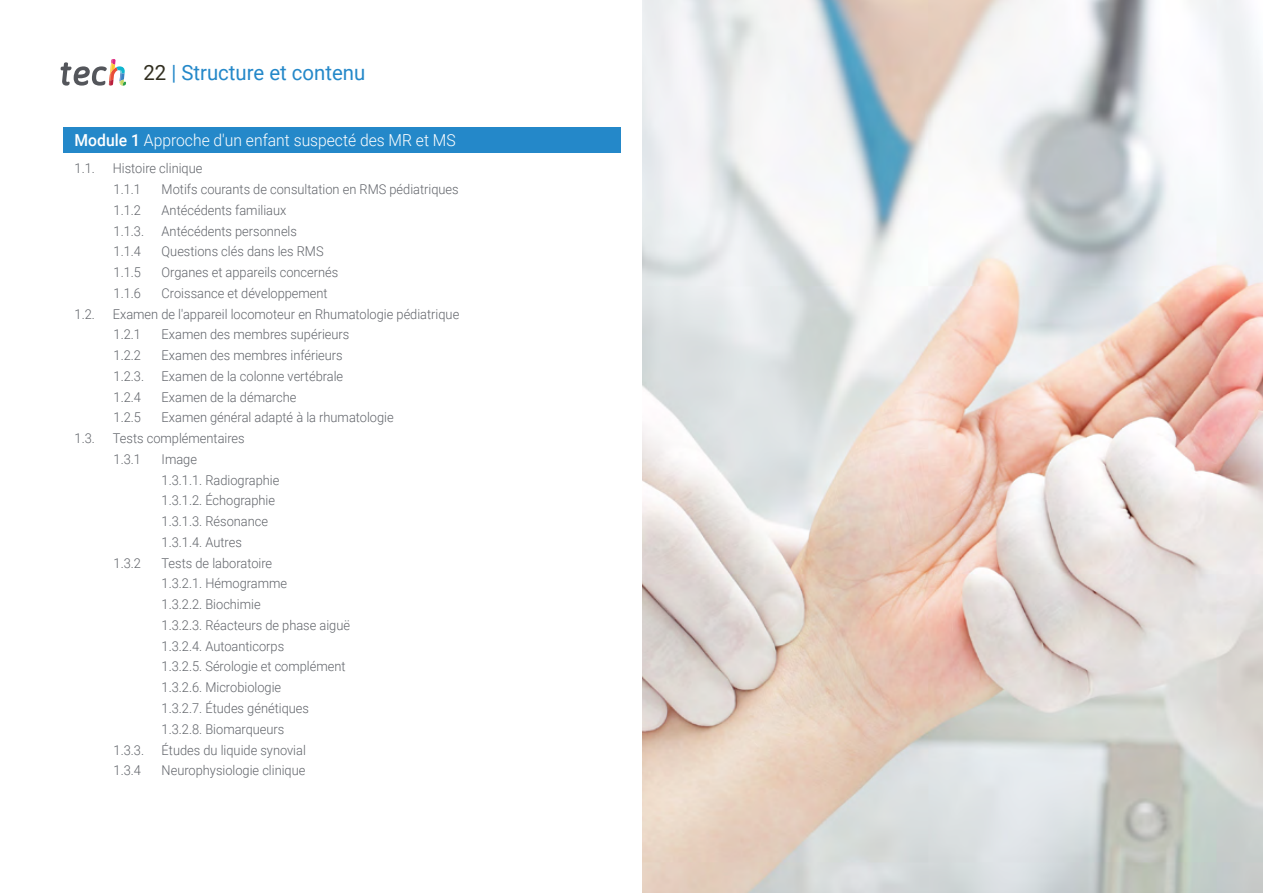
<style>
.page{position:relative;width:1263px;height:893px;background:#fff}
.page>*{position:absolute;margin:0;border:0;box-sizing:border-box;transform-origin:0 0}
.t1{font:21px "Roboto";color:#2488c9}
.t2{font:300 16.5px "Roboto";color:#fff;scale:.95 1}
.t3{font:300 13.5px/20.7px "Roboto";color:#61646a;scale:.95 1}
.s1{color:#312e20}
.s2{font-weight:500}
</style>
<div class="page">
<div style="left:64px;top:128px;width:557px;height:25px;background:#2488c9"></div>
<img style="left:642px;top:0;width:621px;height:893px">
<svg style="left:61px;top:59px;width:65px;height:27px"></svg>
<h1 class="t1" style="left:144px;top:57px;width:223px"><span class="s1">22</span> | Structure et contenu</h1>
<p class="t2" style="left:75px;top:129px;width:403px"><span class="s2">Module 1</span> Approche d'un enfant suspecté des MR et MS</p>
<p class="t3" style="left:75px;top:158px;width:23px">1.1.</p>
<p class="t3" style="left:113px;top:158px;width:96px">Histoire clinique<br>1.1.1</p>
<p class="t3" style="left:162px;top:179px;width:314px">Motifs courants de consultation en RMS pédiatriques</p>
<p class="t3" style="left:114px;top:199px;width:30px">1.1.2</p>
<p class="t3" style="left:162px;top:199px;width:133px">Antécédents familiaux</p>
<p class="t3" style="left:114px;top:220px;width:34px">1.1.3.</p>
<p class="t3" style="left:162px;top:220px;width:144px">Antécédents personnels</p>
<p class="t3" style="left:114px;top:241px;width:30px">1.1.4</p>
<p class="t3" style="left:162px;top:241px;width:172px">Questions clés dans les RMS</p>
<p class="t3" style="left:114px;top:262px;width:30px">1.1.5</p>
<p class="t3" style="left:162px;top:262px;width:187px">Organes et appareils concernés</p>
<p class="t3" style="left:114px;top:282px;width:30px">1.1.6</p>
<p class="t3" style="left:162px;top:282px;width:176px">Croissance et développement</p>
<p class="t3" style="left:75px;top:303px;width:23px">1.2.</p>
<p class="t3" style="left:113px;top:303px;width:366px">Examen de l'appareil locomoteur en Rhumatologie pédiatrique<br>1.2.1</p>
<p class="t3" style="left:162px;top:324px;width:199px">Examen des membres supérieurs</p>
<p class="t3" style="left:114px;top:345px;width:30px">1.2.2</p>
<p class="t3" style="left:162px;top:345px;width:192px">Examen des membres inférieurs</p>
<p class="t3" style="left:114px;top:365px;width:34px">1.2.3.</p>
<p class="t3" style="left:162px;top:365px;width:193px">Examen de la colonne vertébrale</p>
<p class="t3" style="left:114px;top:386px;width:30px">1.2.4</p>
<p class="t3" style="left:162px;top:386px;width:143px">Examen de la démarche</p>
<p class="t3" style="left:114px;top:407px;width:30px">1.2.5</p>
<p class="t3" style="left:162px;top:407px;width:246px">Examen général adapté à la rhumatologie</p>
<p class="t3" style="left:75px;top:428px;width:23px">1.3.</p>
<p class="t3" style="left:113px;top:428px;width:140px">Tests complémentaires<br>1.3.1</p>
<p class="t3" style="left:162px;top:448px;width:125px">Image<br>1.3.1.1. Radiographie<br>1.3.1.2. Échographie<br>1.3.1.3. Résonance<br>1.3.1.4. Autres</p>
<p class="t3" style="left:114px;top:552px;width:30px">1.3.2</p>
<p class="t3" style="left:162px;top:552px;width:200px">Tests de laboratoire<br>1.3.2.1. Hémogramme<br>1.3.2.2. Biochimie<br>1.3.2.3. Réacteurs de phase aiguë<br>1.3.2.4. Autoanticorps<br>1.3.2.5. Sérologie et complément<br>1.3.2.6. Microbiologie<br>1.3.2.7. Études génétiques<br>1.3.2.8. Biomarqueurs</p>
<p class="t3" style="left:114px;top:739px;width:34px">1.3.3.</p>
<p class="t3" style="left:162px;top:739px;width:153px">Études du liquide synovial</p>
<p class="t3" style="left:114px;top:760px;width:30px">1.3.4</p>
<p class="t3" style="left:162px;top:760px;width:153px">Neurophysiologie clinique</p>
</div>
